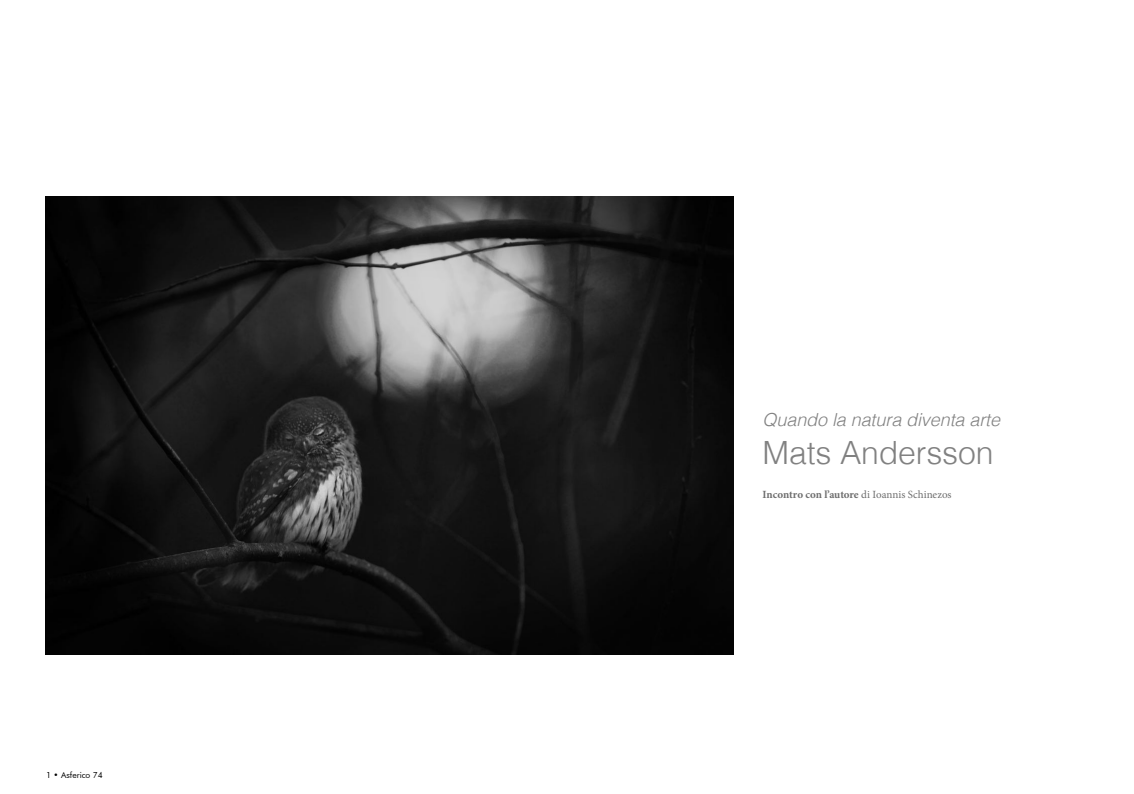
<style>
.page{position:relative;width:1134px;height:794px;background:#fff}
.page>*{position:absolute;margin:0;border:0;box-sizing:border-box;transform-origin:0 0}
.t1{font:300 32px "Helvetica";letter-spacing:-.005em;color:#818181}
.t2{font:italic 300 18px "Helvetica";letter-spacing:-.005em;color:#818181}
.t3{font:700 11px "Minion Pro";letter-spacing:-.01em;color:#6e6e6e}
.t4{font:8.5px "Futura BT";color:#000}
.s1{font-weight:400}
</style>
<div class="page">
<img style="left:45px;top:197px;width:688px;height:457px">
<p class="t4" style="left:46px;top:771px;width:58px">1 • Asferico 74</p>
<h2 class="t2" style="left:763px;top:409px;width:239px">Quando la natura diventa arte</h2>
<h1 class="t1" style="left:763px;top:434px;width:232px">Mats Andersson</h1>
<p class="t3" style="left:763px;top:487px;width:191px">Incontro con l’autore <span class="s1">di Ioannis Schinezos</span></p>
</div>
